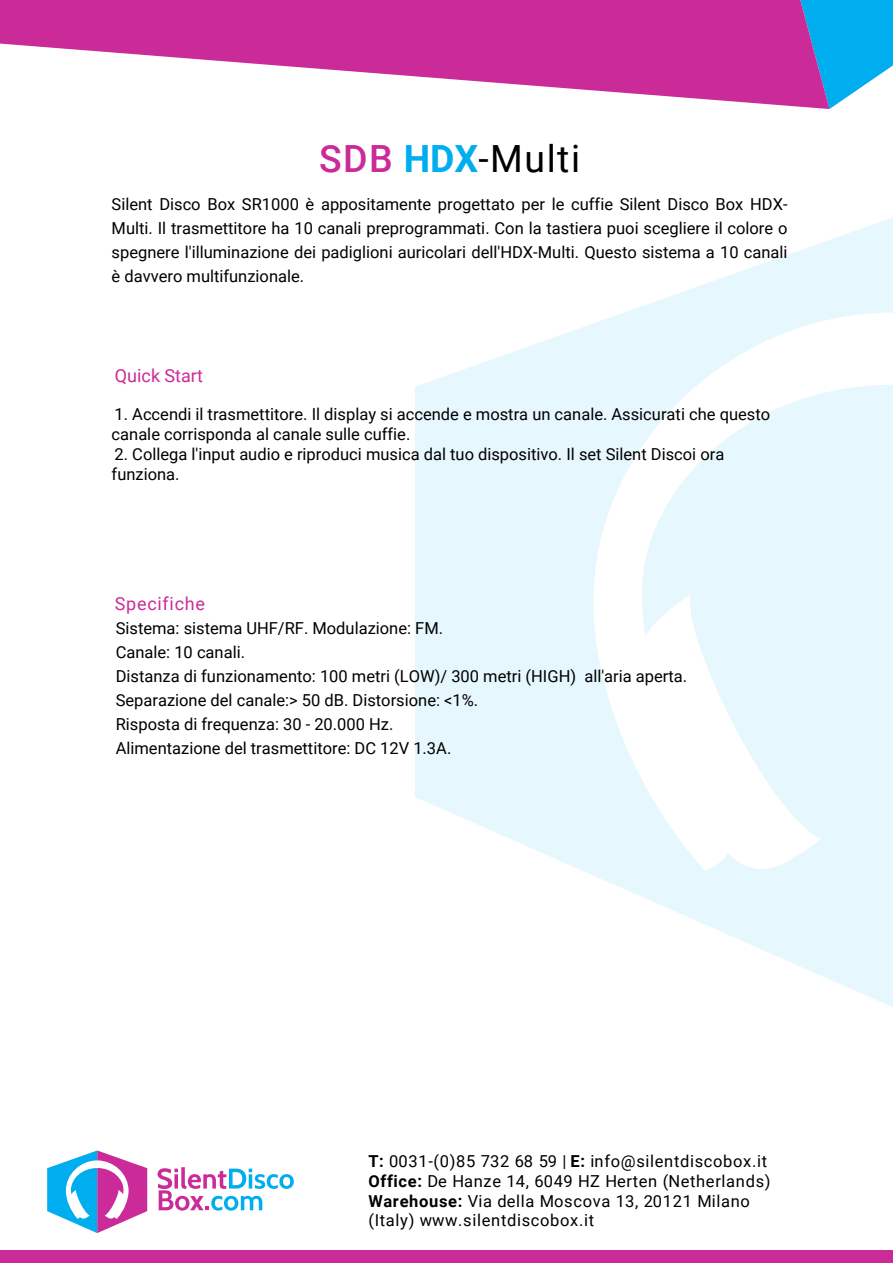
<style>
.page{position:relative;width:893px;height:1263px;background:#fff}
.page>*{position:absolute;margin:0;border:0;box-sizing:border-box;transform-origin:0 0}
.t1{font:37.5px "Roboto";letter-spacing:.04em;color:#000}
.t2{font:18px "Roboto";letter-spacing:.04em;color:#cb2b99}
.t3{font:18px "Roboto";color:#cb2b99}
.t4{font:16.5px/24px "Roboto";color:#000}
.t5{font:16.5px/19.8px "Roboto";letter-spacing:.04em;color:#000}
.s1{font-weight:500;color:#cb2b99}
.s2{font-weight:700;color:#00aeef}
.s3{font-weight:700}
</style>
<div class="page">
<svg style="left:415px;top:218px;width:478px;height:789px;fill:#e6f7fd"></svg>
<svg style="left:593px;top:312px;width:300px;height:572px;fill:#e6f7fd"></svg>
<svg style="left:47px;top:1150px;width:100px;height:83px"></svg>
<svg style="left:158px;top:1167px;width:136px;height:43px"></svg>
<div style="left:0;top:1250px;width:893px;height:13px;background:#cb2b99"></div>
<svg style="left:829px;top:0;width:64px;height:109px"></svg>
<svg style="left:0;top:0;width:829px;height:109px;fill:#cb2b99"></svg>
<h1 class="t1" style="left:319px;top:132px;width:263px"><span class="s1">SDB</span> <span class="s2">HDX</span>-Multi</h1>
<p class="t4" style="left:112px;top:191px;width:677px;text-align:justify">Silent Disco Box SR1000 è appositamente progettato per le cuffie Silent Disco Box HDX-Multi. Il trasmettitore ha 10 canali preprogrammati. Con la tastiera puoi scegliere il colore o spegnere l'illuminazione dei padiglioni auricolari dell'HDX-Multi. Questo sistema a 10 canali è davvero multifunzionale.</p>
<p class="t3" style="left:115px;top:363px;width:90px">Quick Start</p>
<p class="t4" style="left:112px;top:404px;width:660px;line-height:19.8px">1. Accendi il trasmettitore. Il display si accende e mostra un canale. Assicurati che questo canale corrisponda al canale sulle cuffie.</p>
<p class="t4" style="left:112px;top:444px;width:614px;line-height:19.8px">2. Collega l'input audio e riproduci musica dal tuo dispositivo. Il set Silent Discoi ora funziona.</p>
<p class="t2" style="left:115px;top:591px;width:92px">Specifiche</p>
<p class="t4" style="left:116px;top:615px;width:573px">Sistema: sistema UHF/RF. Modulazione: FM.<br>Canale: 10 canali.<br>Distanza di funzionamento: 100 metri (LOW)/ 300 metri (HIGH) all'aria aperta.<br>Separazione del canale:&gt; 50 dB. Distorsione: &lt;1%.<br>Risposta di frequenza: 30 - 20.000 Hz.<br>Alimentazione del trasmettitore: DC 12V 1.3A.</p>
<p class="t5" style="left:368px;top:1150px;width:404px"><span class="s3">T:</span> 0031-(0)85 732 68 59 | <span class="s3">E:</span> info@silentdiscobox.it <span class="s3">Office:</span> De Hanze 14, 6049 HZ Herten (Netherlands)<br><span class="s3">Warehouse:</span> Via della Moscova 13, 20121 Milano (Italy) www.silentdiscobox.it</p>
</div>
